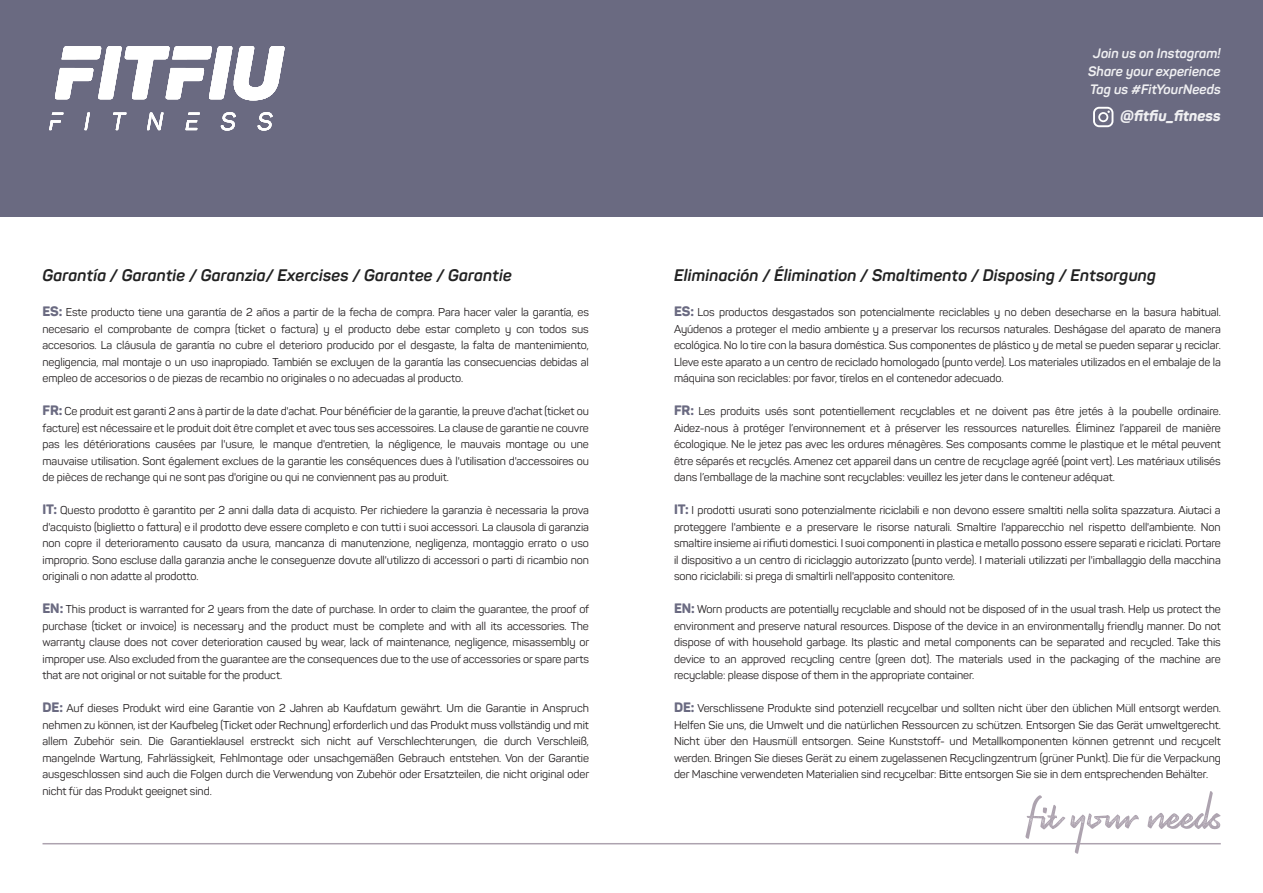
<style>
.page{position:relative;width:1263px;height:893px;background:#fff}
.page>*{position:absolute;margin:0;border:0;box-sizing:border-box;transform-origin:0 0}
.t1{font:italic 700 16.5px "Panton";letter-spacing:.01em;color:#222}
.t2{font:italic 800 15px "Panton";color:rgb(255 255 255/.9)}
.t3{font:italic 700 13.5px/18px "Panton";color:rgb(255 255 255/.9);text-align:center}
.t4{font:11.25px/16.5px "Panton";letter-spacing:-.005em;color:#231f20;text-align:justify}
.s1{font-weight:800;font-size:13.5px;color:#6a6a81}
</style>
<div class="page">
<div style="left:0;top:0;width:1263px;height:216px;background:#6a6a81"></div>
<hr style="left:43px;top:843px;width:1178px;height:1px;background:#ada3af">
<svg style="left:49px;top:113px;width:14px;height:17px"></svg>
<svg style="left:84px;top:113px;width:6px;height:17px"></svg>
<svg style="left:113px;top:113px;width:13px;height:17px"></svg>
<svg style="left:147px;top:113px;width:16px;height:17px"></svg>
<svg style="left:185px;top:113px;width:15px;height:17px"></svg>
<svg style="left:221px;top:112px;width:15px;height:19px"></svg>
<svg style="left:258px;top:112px;width:15px;height:19px"></svg>
<svg style="left:55px;top:46px;width:230px;height:54px"></svg>
<svg style="left:1025px;top:795px;width:114px;height:59px"></svg>
<svg style="left:1147px;top:791px;width:74px;height:38px"></svg>
<svg style="left:1093px;top:107px;width:20px;height:20px"></svg>
<p class="t3" style="left:1088px;top:44px;width:134px">Join us on Instagram!<br>Share your experience<br>Tag us #FitYourNeeds</p>
<h2 class="t2" style="left:1120px;top:106px;width:102px">@fitfiu_fitness</h2>
<h1 class="t1" style="left:43px;top:264px;width:471px">Garantía / Garantie / Garanzia/ Exercises / Garantee / Garantie</h1>
<h1 class="t1" style="left:674px;top:264px;width:484px">Eliminación / Élimination / Smaltimento / Disposing / Entsorgung</h1>
<p class="t4" style="left:43px;top:304px;width:548px"><span class="s1">ES:</span> Este producto tiene una garantía de 2 años a partir de la fecha de compra. Para hacer valer la garantía, es necesario el comprobante de compra (ticket o factura) y el producto debe estar completo y con todos sus accesorios. La cláusula de garantía no cubre el deterioro producido por el desgaste, la falta de mantenimiento, negligencia, mal montaje o un uso inapropiado. También se excluyen de la garantía las consecuencias debidas al empleo de accesorios o de piezas de recambio no originales o no adecuadas al producto.</p>
<p class="t4" style="left:43px;top:403px;width:548px"><span class="s1">FR:</span> Ce produit est garanti 2 ans à partir de la date d'achat. Pour bénéficier de la garantie, la preuve d'achat (ticket ou facture) est nécessaire et le produit doit être complet et avec tous ses accessoires. La clause de garantie ne couvre pas les détériorations causées par l'usure, le manque d'entretien, la négligence, le mauvais montage ou une mauvaise utilisation. Sont également exclues de la garantie les conséquences dues à l'utilisation d'accessoires ou de pièces de rechange qui ne sont pas d'origine ou qui ne conviennent pas au produit.</p>
<p class="t4" style="left:43px;top:502px;width:548px"><span class="s1">IT:</span> Questo prodotto è garantito per 2 anni dalla data di acquisto. Per richiedere la garanzia è necessaria la prova d'acquisto (biglietto o fattura) e il prodotto deve essere completo e con tutti i suoi accessori. La clausola di garanzia non copre il deterioramento causato da usura, mancanza di manutenzione, negligenza, montaggio errato o uso improprio. Sono escluse dalla garanzia anche le conseguenze dovute all'utilizzo di accessori o parti di ricambio non originali o non adatte al prodotto.</p>
<p class="t4" style="left:43px;top:601px;width:548px"><span class="s1">EN:</span> This product is warranted for 2 years from the date of purchase. In order to claim the guarantee, the proof of purchase (ticket or invoice) is necessary and the product must be complete and with all its accessories. The warranty clause does not cover deterioration caused by wear, lack of maintenance, negligence, misassembly or improper use. Also excluded from the guarantee are the consequences due to the use of accessories or spare parts that are not original or not suitable for the product.</p>
<p class="t4" style="left:43px;top:700px;width:548px"><span class="s1">DE:</span> Auf dieses Produkt wird eine Garantie von 2 Jahren ab Kaufdatum gewährt. Um die Garantie in Anspruch nehmen zu können, ist der Kaufbeleg (Ticket oder Rechnung) erforderlich und das Produkt muss vollständig und mit allem Zubehör sein. Die Garantieklausel erstreckt sich nicht auf Verschlechterungen, die durch Verschleiß, mangelnde Wartung, Fahrlässigkeit, Fehlmontage oder unsachgemäßen Gebrauch entstehen. Von der Garantie ausgeschlossen sind auch die Folgen durch die Verwendung von Zubehör oder Ersatzteilen, die nicht original oder nicht für das Produkt geeignet sind.</p>
<p class="t4" style="left:674px;top:304px;width:548px"><span class="s1">ES:</span> Los productos desgastados son potencialmente reciclables y no deben desecharse en la basura habitual.<br>Ayúdenos a proteger el medio ambiente y a preservar los recursos naturales. Deshágase del aparato de manera ecológica. No lo tire con la basura doméstica. Sus componentes de plástico y de metal se pueden separar y reciclar.<br>Lleve este aparato a un centro de reciclado homologado (punto verde). Los materiales utilizados en el embalaje de la máquina son reciclables: por favor, tírelos en el contenedor adecuado.</p>
<p class="t4" style="left:674px;top:403px;width:548px"><span class="s1">FR:</span> Les produits usés sont potentiellement recyclables et ne doivent pas être jetés à la poubelle ordinaire.<br>Aidez-nous à protéger l’environnement et à préserver les ressources naturelles. Éliminez l’appareil de manière écologique. Ne le jetez pas avec les ordures ménagères. Ses composants comme le plastique et le métal peuvent être séparés et recyclés. Amenez cet appareil dans un centre de recyclage agréé (point vert). Les matériaux utilisés dans l’emballage de la machine sont recyclables: veuillez les jeter dans le conteneur adéquat.</p>
<p class="t4" style="left:674px;top:502px;width:548px"><span class="s1">IT:</span> I prodotti usurati sono potenzialmente riciclabili e non devono essere smaltiti nella solita spazzatura. Aiutaci a proteggere l'ambiente e a preservare le risorse naturali. Smaltire l'apparecchio nel rispetto dell'ambiente. Non smaltire insieme ai rifiuti domestici. I suoi componenti in plastica e metallo possono essere separati e riciclati. Portare il dispositivo a un centro di riciclaggio autorizzato (punto verde). I materiali utilizzati per l'imballaggio della macchina sono riciclabili: si prega di smaltirli nell'apposito contenitore.</p>
<p class="t4" style="left:674px;top:601px;width:548px"><span class="s1">EN:</span> Worn products are potentially recyclable and should not be disposed of in the usual trash. Help us protect the environment and preserve natural resources. Dispose of the device in an environmentally friendly manner. Do not dispose of with household garbage. Its plastic and metal components can be separated and recycled. Take this device to an approved recycling centre (green dot). The materials used in the packaging of the machine are recyclable: please dispose of them in the appropriate container.</p>
<p class="t4" style="left:674px;top:700px;width:548px"><span class="s1">DE:</span> Verschlissene Produkte sind potenziell recycelbar und sollten nicht über den üblichen Müll entsorgt werden.<br>Helfen Sie uns, die Umwelt und die natürlichen Ressourcen zu schützen. Entsorgen Sie das Gerät umweltgerecht.<br>Nicht über den Hausmüll entsorgen. Seine Kunststoff- und Metallkomponenten können getrennt und recycelt werden. Bringen Sie dieses Gerät zu einem zugelassenen Recyclingzentrum (grüner Punkt). Die für die Verpackung der Maschine verwendeten Materialien sind recycelbar: Bitte entsorgen Sie sie in dem entsprechenden Behälter.</p>
</div>
